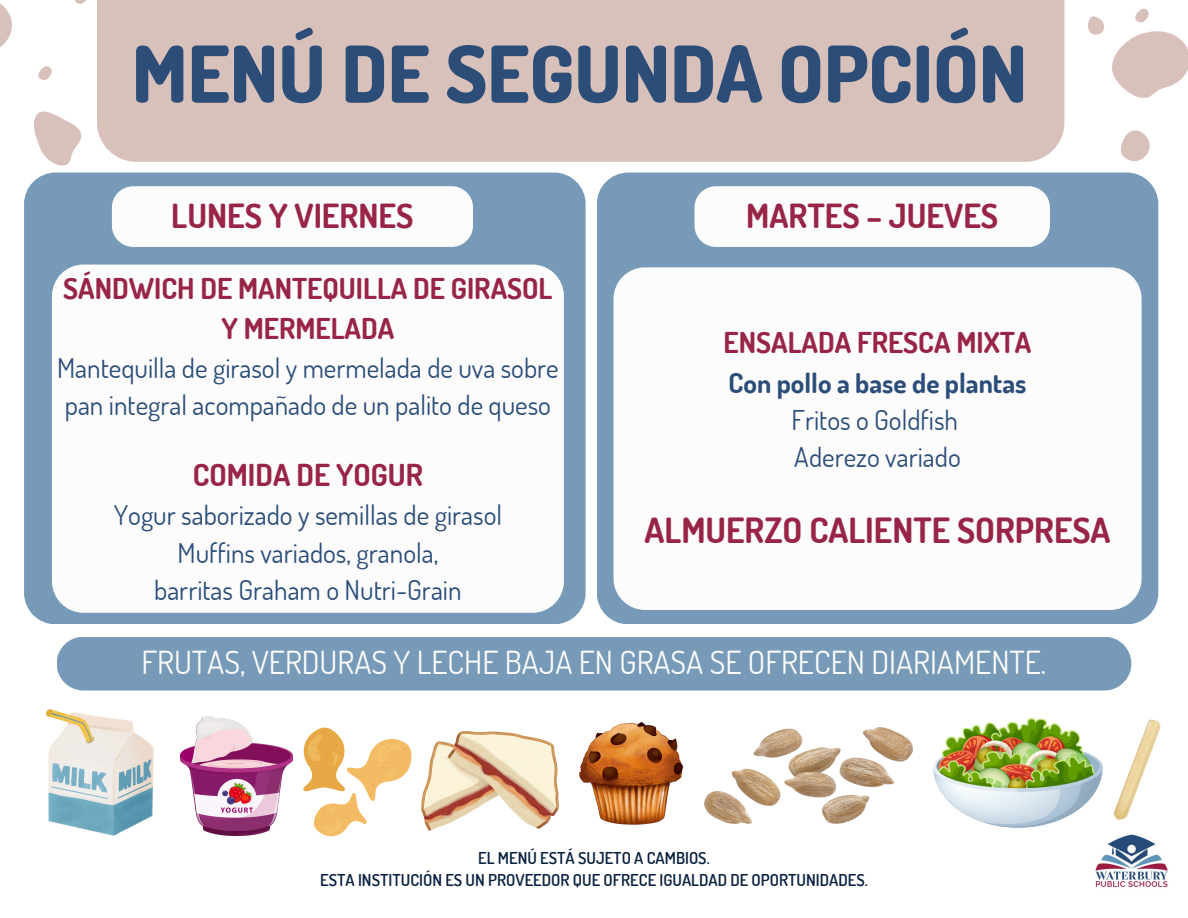
<style>
.page{position:relative;width:1188px;height:918px;background:#fff}
.page>*{position:absolute;margin:0;border:0;box-sizing:border-box;transform-origin:0 0}
.t1{font:800 78.3px "Dosis";color:#2b4d78}
.t2{font:700 34.8px "Dosis";color:#982546}
.t3{font:700 33.3px "Dosis";color:#982546}
.t4{font:31.8px "Dosis";color:#fcfcfd}
.t5{font:700 30.3px "Dosis";color:#982546}
.t6{font:700 28.8px/39.3px "Dosis";color:#982546;text-align:center}
.t7{font:27.3px/37.2px "Dosis";color:#2b4d78}
.t8{font:700 27.3px "Dosis";color:#2b4d78}
.t9{font:600 16.35px "Dosis";color:#0a2240}
</style>
<div class="page">
<div style="left:597px;top:173px;width:561px;height:451px;background:#769ab7;border-radius:32px"></div>
<img style="left:1095px;top:834px;width:73px;height:54px">
<div style="left:97px;top:0;width:967px;height:162px;background:#d9c1bb"></div>
<svg style="left:1120px;top:130px;width:30px;height:31px"></svg>
<svg style="left:1088px;top:8px;width:100px;height:90px"></svg>
<div style="left:24px;top:173px;width:562px;height:451px;background:#769ab7;border-radius:32px"></div>
<div style="left:112px;top:186px;width:361px;height:61px;background:#fcfcfd;border-radius:21px"></div>
<div style="left:694px;top:186px;width:356px;height:61px;background:#fcfcfd;border-radius:21px"></div>
<div style="left:52px;top:265px;width:511px;height:348px;background:#fcfcfd;border-radius:32px"></div>
<div style="left:614px;top:267px;width:528px;height:343px;background:#fcfcfd;border-radius:32px"></div>
<img style="left:704px;top:728px;width:208px;height:96px">
<svg style="left:0;top:3px;width:12px;height:44px"></svg>
<svg style="left:34px;top:111px;width:47px;height:55px"></svg>
<svg style="left:38px;top:66px;width:14px;height:14px"></svg>
<svg style="left:74px;top:0;width:12px;height:4px"></svg>
<img style="left:422px;top:731px;width:136px;height:99px">
<img style="left:580px;top:722px;width:103px;height:103px">
<img style="left:181px;top:717px;width:111px;height:119px">
<img style="left:934px;top:718px;width:168px;height:109px">
<div style="left:57px;top:637px;width:1074px;height:54px;background:#769ab7;border-radius:27px"></div>
<svg style="left:303px;top:727px;width:109px;height:109px"></svg>
<img style="left:47px;top:710px;width:107px;height:126px">
<img style="left:1113px;top:719px;width:48px;height:102px">
<p class="t1" style="left:132px;top:22px;width:897px">MENÚ DE SEGUNDA OPCIÓN</p>
<p class="t3" style="left:171px;top:194px;width:244px">LUNES Y VIERNES</p>
<h1 class="t3" style="left:746px;top:194px;width:254px">MARTES – JUEVES</h1>
<p class="t6" style="left:63px;top:268px;width:491px">SÁNDWICH DE MANTEQUILLA DE GIRASOL<br>Y MERMELADA</p>
<p class="t7" style="left:57px;top:349px;width:503px">Mantequilla de girasol y mermelada de uva sobre pan integral acompañado de un palito de queso</p>
<p class="t5" style="left:193px;top:455px;width:232px">COMIDA DE YOGUR</p>
<p class="t7" style="left:114px;top:496px;width:390px;text-align:center">Yogur saborizado y semillas de girasol<br>Muffins variados, granola,<br>barritas Graham o Nutri-Grain</p>
<p class="t6" style="left:724px;top:322px;width:309px">ENSALADA FRESCA MIXTA</p>
<p class="t8" style="left:729px;top:365px;width:299px">Con pollo a base de plantas</p>
<p class="t7" style="left:792px;top:400px;width:171px">Fritos o Goldfish<br>Aderezo variado</p>
<p class="t2" style="left:645px;top:508px;width:468px">ALMUERZO CALIENTE SORPRESA</p>
<h2 class="t4" style="left:142px;top:641px;width:906px">FRUTAS, VERDURAS Y LECHE BAJA EN GRASA SE OFRECEN DIARIAMENTE.</h2>
<h2 class="t9" style="left:478px;top:847px;width:233px">EL MENÚ ESTÁ SUJETO A CAMBIOS.</h2>
<h3 class="t9" style="left:320px;top:869px;width:549px">ESTA INSTITUCIÓN ES UN PROVEEDOR QUE OFRECE IGUALDAD DE OPORTUNIDADES.</h3>
</div>
